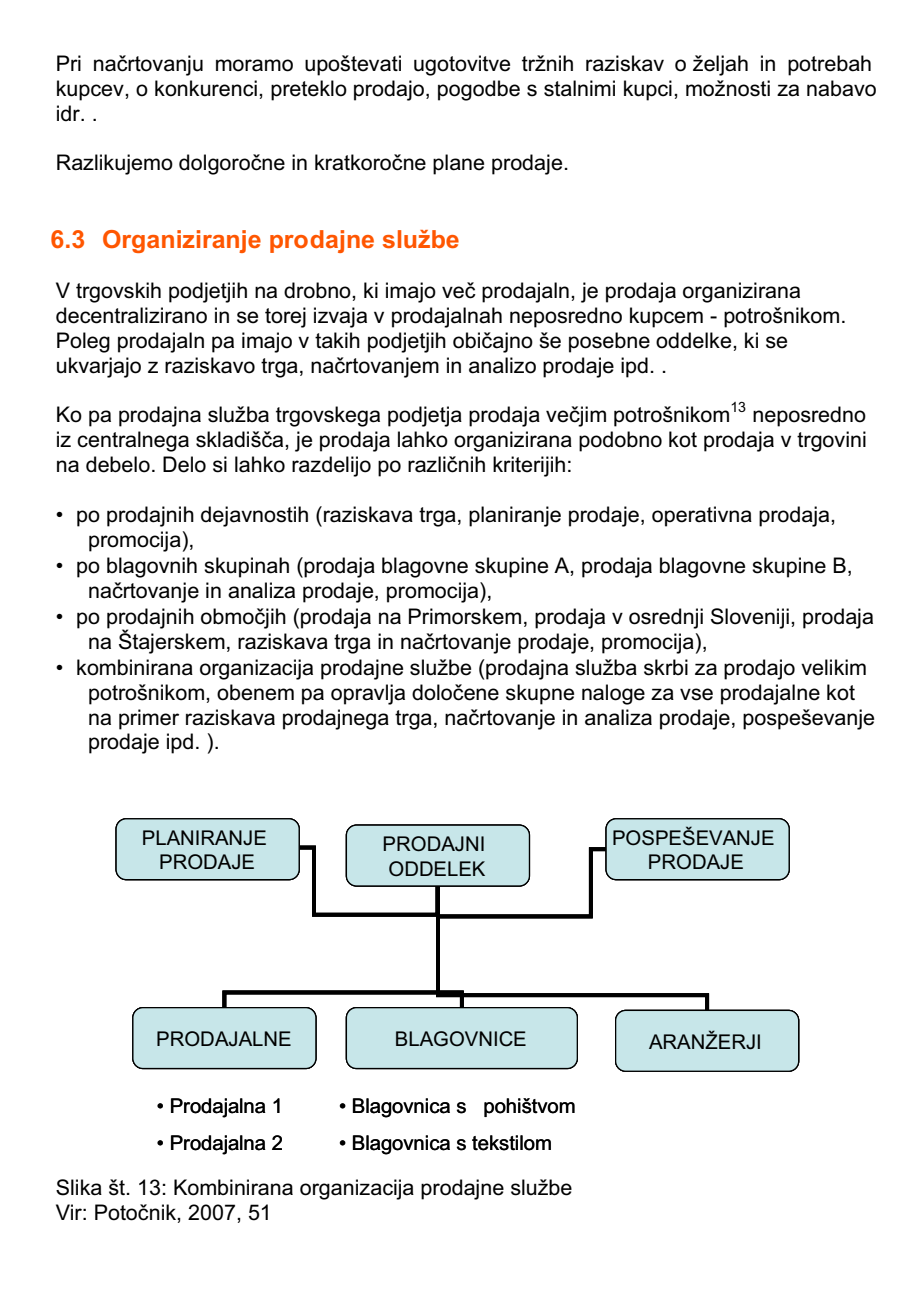
<style>
.page{position:relative;width:920px;height:1290px;background:#fff}
.page>*{position:absolute;margin:0;border:0;box-sizing:border-box;transform-origin:0 0}
.t1{font:700 24.9px "Arial";color:#ff5600}
.t2{font:21.45px/24.8px "Arial";color:#000}
.t3{font:20.25px/24.2px "Arial";color:#000;text-align:center}
.t4{font:14.25px "Arial";color:#000}
</style>
<div class="page">
<svg style="left:221px;top:844px;width:490px;height:170px"></svg>
<div style="left:346px;top:825px;width:183px;height:61px;background:#c7e6e9;border-radius:10px"></div>
<div style="left:346px;top:824px;width:184px;height:63px;border:1px solid #000;border-radius:10px"></div>
<div style="left:133px;top:1008px;width:183px;height:60px;background:#c7e6e9;border-radius:10px"></div>
<div style="left:132px;top:1007px;width:185px;height:62px;border:1px solid #000;border-radius:10px"></div>
<div style="left:346px;top:1008px;width:231px;height:60px;background:#c7e6e9;border-radius:10px"></div>
<div style="left:346px;top:1007px;width:232px;height:62px;border:1px solid #000;border-radius:10px"></div>
<div style="left:616px;top:1010px;width:183px;height:61px;background:#c7e6e9;border-radius:10px"></div>
<div style="left:615px;top:1010px;width:184px;height:62px;border:1px solid #000;border-radius:10px"></div>
<div style="left:116px;top:819px;width:183px;height:61px;background:#c7e6e9;border-radius:10px"></div>
<div style="left:115px;top:818px;width:185px;height:62px;border:1px solid #000;border-radius:10px"></div>
<div style="left:606px;top:819px;width:183px;height:61px;background:#c7e6e9;border-radius:10px"></div>
<div style="left:605px;top:818px;width:185px;height:62px;border:1px solid #000;border-radius:10px"></div>
<p class="t2" style="left:56px;top:53px;width:823px">Pri načrtovanju moramo upoštevati ugotovitve tržnih raziskav o željah in potrebah kupcev, o konkurenci, preteklo prodajo, pogodbe s stalnimi kupci, možnosti za nabavo idr. .</p>
<p class="t2" style="left:56px;top:152px;width:515px">Razlikujemo dolgoročne in kratkoročne plane prodaje.</p>
<p class="t1" style="left:50px;top:230px;width:411px">6.3 Organiziranje prodajne službe</p>
<p class="t2" style="left:56px;top:280px;width:792px">V trgovskih podjetjih na drobno, ki imajo več prodajaln, je prodaja organizirana decentralizirano in se torej izvaja v prodajalnah neposredno kupcem - potrošnikom.<br>Poleg prodajaln pa imajo v takih podjetjih običajno še posebne oddelke, ki se ukvarjajo z raziskavo trga, načrtovanjem in analizo prodaje ipd. .</p>
<p class="t2" style="left:56px;top:404px;width:676px">Ko pa prodajna služba trgovskega podjetja prodaja večjim potrošnikom</p>
<p class="t4" style="left:730px;top:402px;width:17px">13</p>
<p class="t2" style="left:56px;top:404px;width:813px;text-align:justify;text-indent:697px">neposredno iz centralnega skladišča, je prodaja lahko organizirana podobno kot prodaja v trgovini na debelo. Delo si lahko razdelijo po različnih kriterijih:</p>
<p class="t2" style="left:88px;top:504px;width:749px;text-indent:-32px">• po prodajnih dejavnostih (raziskava trga, planiranje prodaje, operativna prodaja, promocija),</p>
<p class="t2" style="left:88px;top:555px;width:766px;text-indent:-32px">• po blagovnih skupinah (prodaja blagovne skupine A, prodaja blagovne skupine B, načrtovanje in analiza prodaje, promocija),</p>
<p class="t2" style="left:88px;top:606px;width:787px;text-indent:-32px">• po prodajnih območjih (prodaja na Primorskem, prodaja v osrednji Sloveniji, prodaja na Štajerskem, raziskava trga in načrtovanje prodaje, promocija),</p>
<p class="t2" style="left:88px;top:657px;width:789px;text-indent:-32px">• kombinirana organizacija prodajne službe (prodajna služba skrbi za prodajo velikim potrošnikom, obenem pa opravlja določene skupne naloge za vse prodajalne kot na primer raziskava prodajnega trga, načrtovanje in analiza prodaje, pospeševanje prodaje ipd. ).</p>
<p class="t3" style="left:142px;top:827px;width:127px">PLANIRANJE<br>PRODAJE</p>
<p class="t3" style="left:612px;top:827px;width:164px">POSPEŠEVANJE<br>PRODAJE</p>
<p class="t3" style="left:383px;top:834px;width:104px;text-align:left">PRODAJNI<br>ODDELEK</p>
<p class="t3" style="left:156px;top:1028px;width:137px">PRODAJALNE</p>
<p class="t3" style="left:395px;top:1028px;width:133px">BLAGOVNICE</p>
<p class="t3" style="left:649px;top:1031px;width:114px">ARANŽERJI</p>
<p class="t3" style="left:157px;top:1096px;width:128px">• Prodajalna 1</p>
<p class="t3" style="left:157px;top:1132px;width:128px">• Prodajalna 2</p>
<p class="t3" style="left:339px;top:1096px;width:238px">• Blagovnica s pohištvom</p>
<p class="t3" style="left:339px;top:1132px;width:214px">• Blagovnica s tekstilom</p>
<p class="t2" style="left:56px;top:1177px;width:518px">Slika št. 13: Kombinirana organizacija prodajne službe<br>Vir: Potočnik, 2007, 51</p>
</div>
